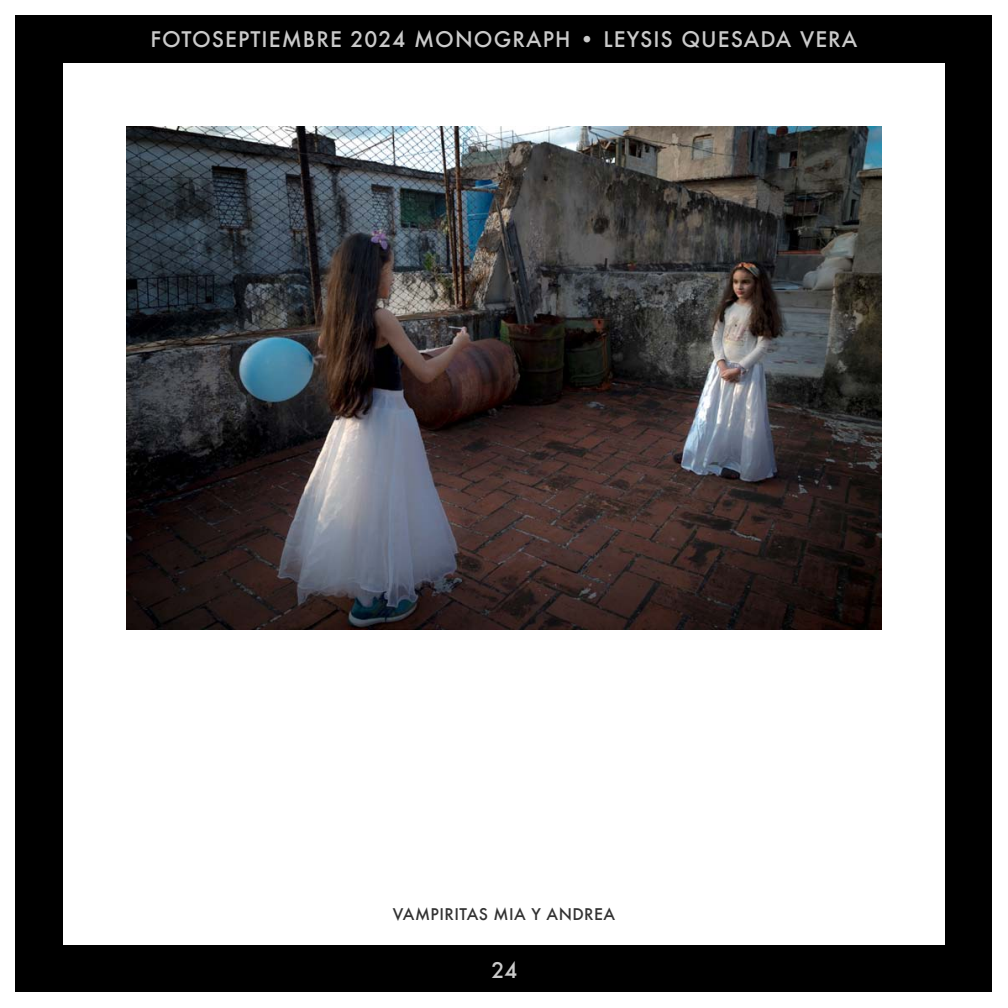
<style>
.page{position:relative;width:1008px;height:1008px;background:#fff}
.page>*{position:absolute;margin:0;border:0;box-sizing:border-box;transform-origin:0 0}
.t1{font:500 21px "Futura";letter-spacing:.05em;color:#cacaca}
.t2{font:500 21px "Futura";color:#cacaca}
.t3{font:500 15.75px "Futura";letter-spacing:.025em;color:#323232}
</style>
<div class="page">
<div style="left:16px;top:16px;width:976px;height:976px;background:#000"></div>
<div style="left:63px;top:63px;width:882px;height:882px;background:#fff"></div>
<img style="left:126px;top:126px;width:756px;height:504px">
<p class="t1" style="left:150px;top:25px;width:709px">FOTOSEPTIEMBRE 2024 MONOGRAPH • LEYSIS QUESADA VERA</p>
<p class="t3" style="left:393px;top:903px;width:224px">VAMPIRITAS MIA Y ANDREA</p>
<p class="t2" style="left:492px;top:956px;width:27px">24</p>
</div>
